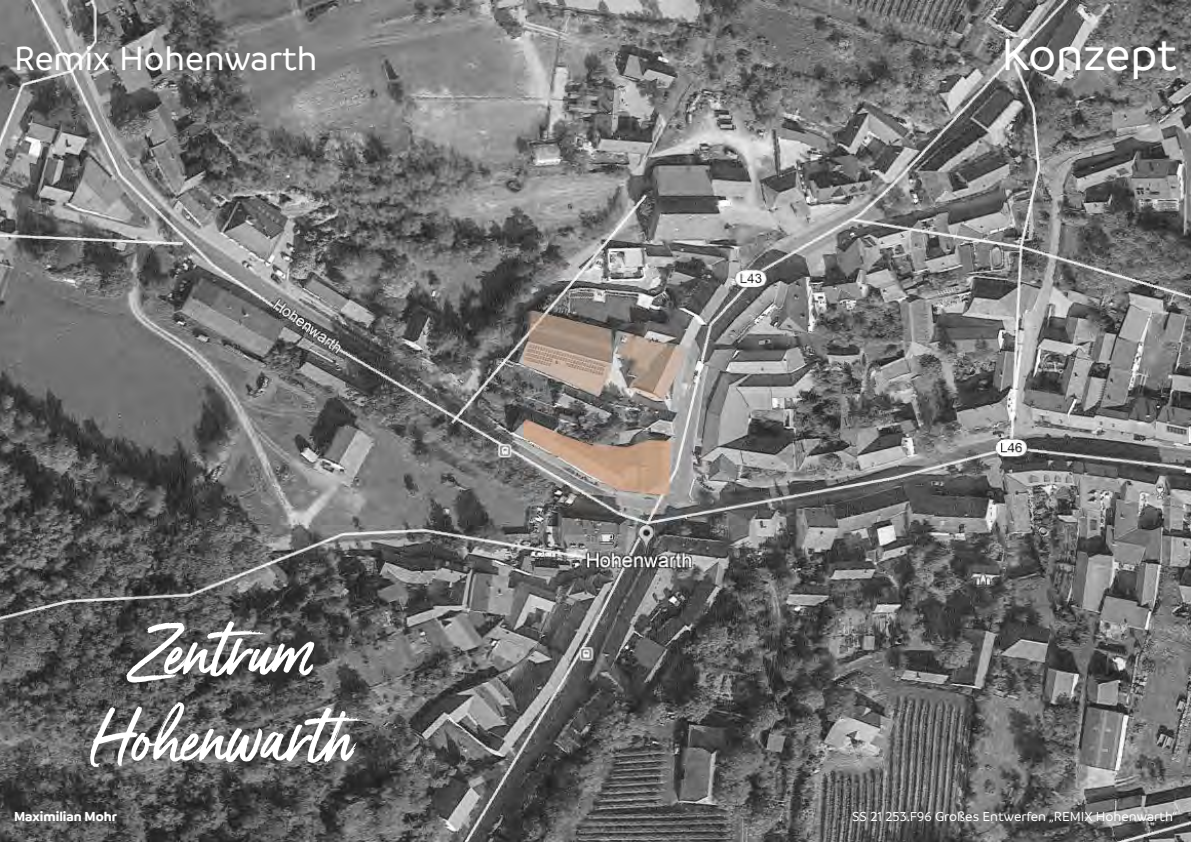
<style>
.page{position:relative;width:1191px;height:842px;background:#fff}
.page>*{position:absolute;margin:0;border:0;box-sizing:border-box;transform-origin:0 0}
.t1{font:72px "Gotcha";color:#fff}
.t2{font:500 48px "Branding";letter-spacing:-.005em;color:#fff}
.t3{font:500 36px "Branding";color:#fff}
.t4{font:500 14px "Branding";color:#fff}
.t5{font:700 14px "Branding";color:#fff}
</style>
<div class="page">
<img style="left:0;top:0;width:1191px;height:842px">
<p class="t3" style="left:14px;top:39px;width:305px">Remix Hohenwarth</p>
<p class="t1" style="left:131px;top:603px;width:181px">Zentrum</p>
<p class="t1" style="left:91px;top:689px;width:278px">Hohenwarth</p>
<p class="t2" style="left:1001px;top:30px;width:177px">Konzept</p>
<p class="t5" style="left:14px;top:808px;width:104px">Maximilian Mohr</p>
<p class="t4" style="left:852px;top:809px;width:327px">SS 21 253.F96 Großes Entwerfen „REMIX Hohenwarth“</p>
</div>
